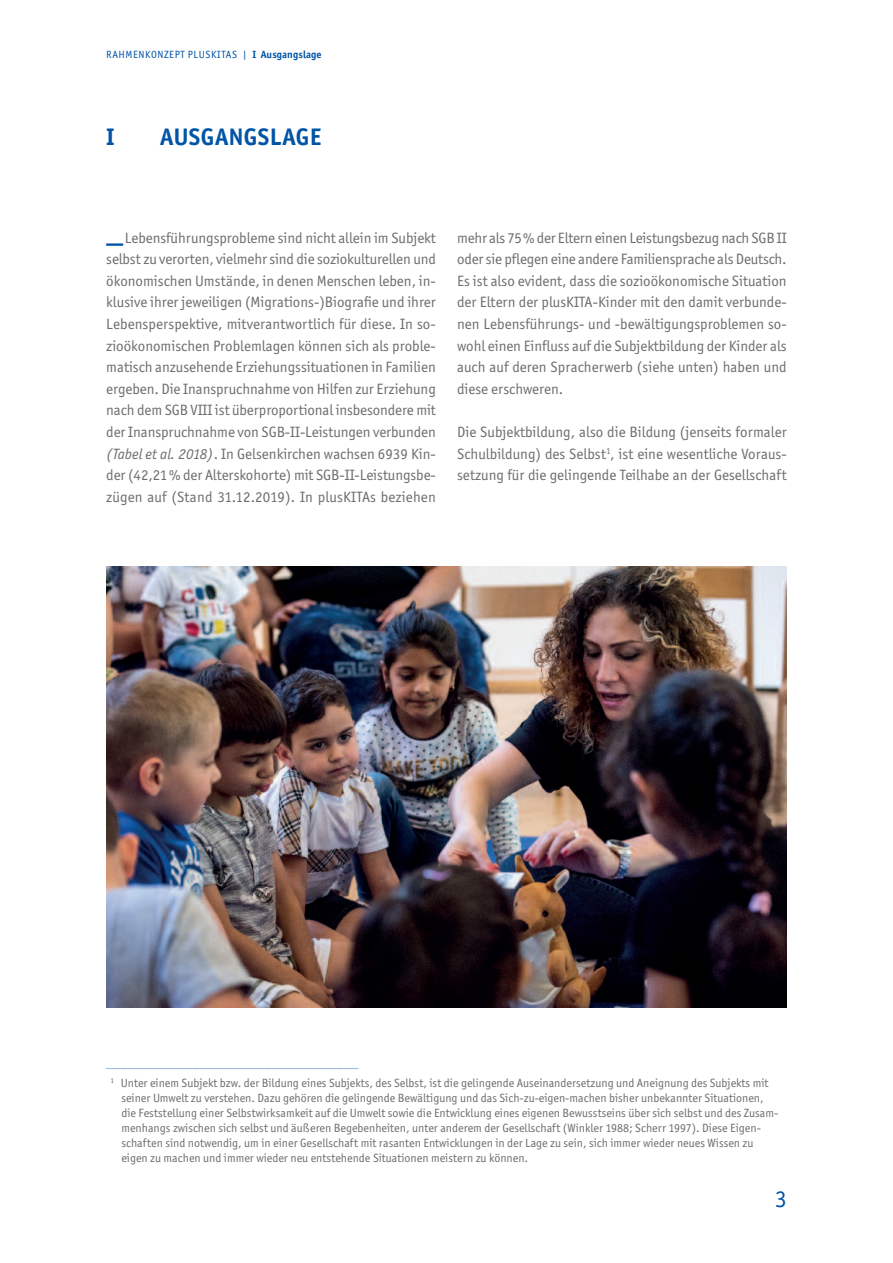
<style>
.page{position:relative;width:893px;height:1263px;background:#fff}
.page>*{position:absolute;margin:0;border:0;box-sizing:border-box;transform-origin:0 0}
.t1{font:700 24px "Officina Sans ITC Std";letter-spacing:.02em;color:#0154a6}
.t2{font:24px "Officina Sans ITC Std";color:#0154a6}
.t3{font:15px/21.6px "Officina Sans ITC Std";color:#6c6d70;text-align:justify}
.t4{font:12px/15px "Officina Sans ITC Std";color:#6c6d70}
.t5{font:10.5px "Officina Sans ITC Std";letter-spacing:.055em;color:#0154a6}
.t6{font:500 7.2px "Benton Sans";color:#6091cc}
.s1{font-weight:700}
.s2{font-weight:900;color:#0154a6}
.s3{font-style:italic}
</style>
<div class="page">
<img style="left:107px;top:567px;width:680px;height:440px">
<p class="t5" style="left:106px;top:50px;width:217px">RAHMENKONZEPT PLUSKITAS | <span class="s1">I Ausgangslage</span></p>
<h1 class="t1" style="left:106px;top:128px;width:10px">I</h1>
<h1 class="t1" style="left:160px;top:128px;width:162px">AUSGANGSLAGE</h1>
<p class="t3" style="left:106px;top:228px;width:331px"><span class="s2">__</span>Lebensführungsprobleme sind nicht allein im Subjekt selbst zu verorten, vielmehr sind die soziokulturellen und ökonomischen Umstände, in denen Menschen leben, in&shy;klusive ihrer jeweiligen (Migrations-)Biografie und ihrer Lebensperspektive, mitverantwortlich für diese. In so&shy;zioökonomischen Problemlagen können sich als proble&shy;matisch anzusehende Erziehungssituationen in Familien ergeben. Die Inanspruchnahme von Hilfen zur Erziehung nach dem SGB VIII ist überproportional insbesondere mit der Inanspruchnahme von SGB-II-Leistungen verbunden <span class="s3">(Tabel et al. 2018)</span>. In Gelsenkirchen wachsen 6939 Kin&shy;der (42,21% der Alterskohorte) mit SGB-II-Leistungsbe&shy;zügen auf (Stand 31.12.2019). In plusKITAs beziehen</p>
<p class="t3" style="left:457px;top:228px;width:331px">mehr als 75% der Eltern einen Leistungsbezug nach SGB II oder sie pflegen eine andere Familiensprache als Deutsch.<br>Es ist also evident, dass die sozioökonomische Situation der Eltern der plusKITA-Kinder mit den damit verbunde&shy;nen Lebensführungs- und -bewältigungsproblemen so&shy;wohl einen Einfluss auf die Subjektbildung der Kinder als auch auf deren Spracherwerb (siehe unten) haben und diese erschweren.</p>
<p class="t3" style="left:457px;top:423px;width:331px">Die Subjektbildung, also die Bildung (jenseits formaler Schulbildung) des Selbst<sup>1</sup>, ist eine wesentliche Voraus&shy;setzung für die gelingende Teilhabe an der Gesellschaft</p>
<p class="t6" style="left:106px;top:1061px;width:253px">______________________________________________________________________</p>
<p class="t4" style="left:121px;top:1076px;width:658px;text-indent:-15px"><sup>1</sup><sup>1</sup> Unter einem Subjekt bzw. der Bildung eines Subjekts, des Selbst, ist die gelingende Auseinandersetzung und Aneignung des Subjekts mit seiner Umwelt zu verstehen. Dazu gehören die gelingende Bewältigung und das Sich-zu-eigen-machen bisher unbekannter Situationen, die Feststellung einer Selbstwirksamkeit auf die Umwelt sowie die Entwicklung eines eigenen Bewusstseins über sich selbst und des Zusam&shy;menhangs zwischen sich selbst und äußeren Begebenheiten, unter anderem der Gesellschaft (Winkler 1988; Scherr 1997). Diese Eigen&shy;schaften sind notwendig, um in einer Gesellschaft mit rasanten Entwicklungen in der Lage zu sein, sich immer wieder neues Wissen zu eigen zu machen und immer wieder neu entstehende Situationen meistern zu können.</p>
<h1 class="t2" style="left:775px;top:1190px;width:13px">3</h1>
</div>
